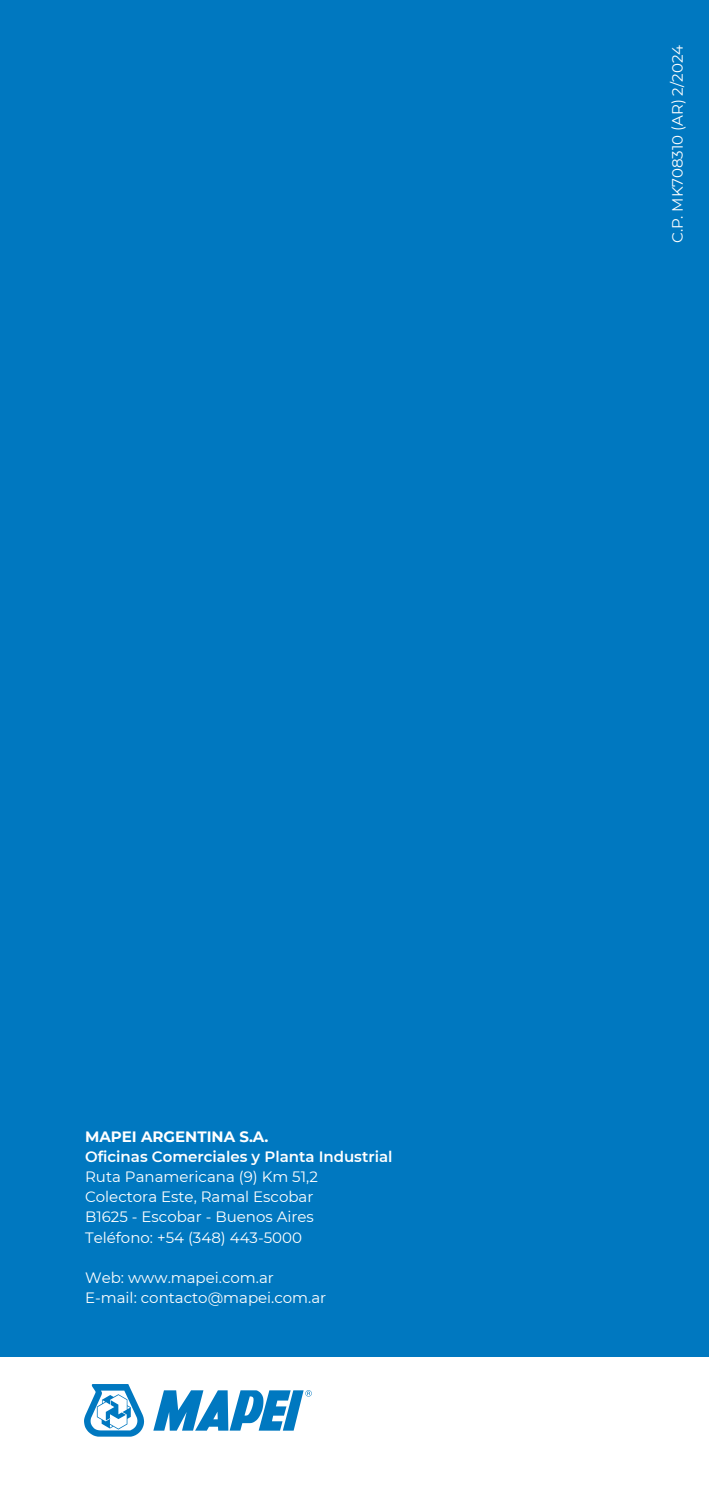
<style>
.page{position:relative;width:709px;height:1489px;background:#fff}
.page>*{position:absolute;margin:0;border:0;box-sizing:border-box;transform-origin:0 0}
.Normale{font:15px "Montserrat";color:#fff}
.Normale-2{font:600 15px "Montserrat";color:#fff}
.Normale-3{font:700 15px "Montserrat";color:#fff}
</style>
<div class="page">
<div style="left:0;top:0;width:709px;height:1355px;background:#0078c0"></div>
<svg style="left:153px;top:1390px;width:159px;height:40px"></svg>
<svg style="left:84px;top:1384px;width:60px;height:52px"></svg>
<p class="Normale" style="left:667px;top:243px;width:199px;rotate:-90deg">C.P. MK708310 (AR) 2/2024</p>
<p class="Normale-3" style="left:85px;top:1126px;width:185px">MAPEI ARGENTINA S.A.</p>
<p class="Normale-2" style="left:85px;top:1146px;width:309px">Oficinas Comerciales y Planta Industrial</p>
<p class="Normale" style="left:85px;top:1166px;width:234px">Ruta Panamericana (9) Km 51,2</p>
<p class="Normale" style="left:85px;top:1186px;width:230px">Colectora Este, Ramal Escobar</p>
<p class="Normale" style="left:85px;top:1206px;width:230px">B1625 - Escobar - Buenos Aires</p>
<p class="Normale" style="left:85px;top:1226px;width:218px">Teléfono: +54 (348) 443-5000</p>
<p class="Normale" style="left:85px;top:1266px;width:190px">Web: www.mapei.com.ar</p>
<p class="Normale" style="left:85px;top:1286px;width:243px">E-mail: contacto@mapei.com.ar</p>
</div>
